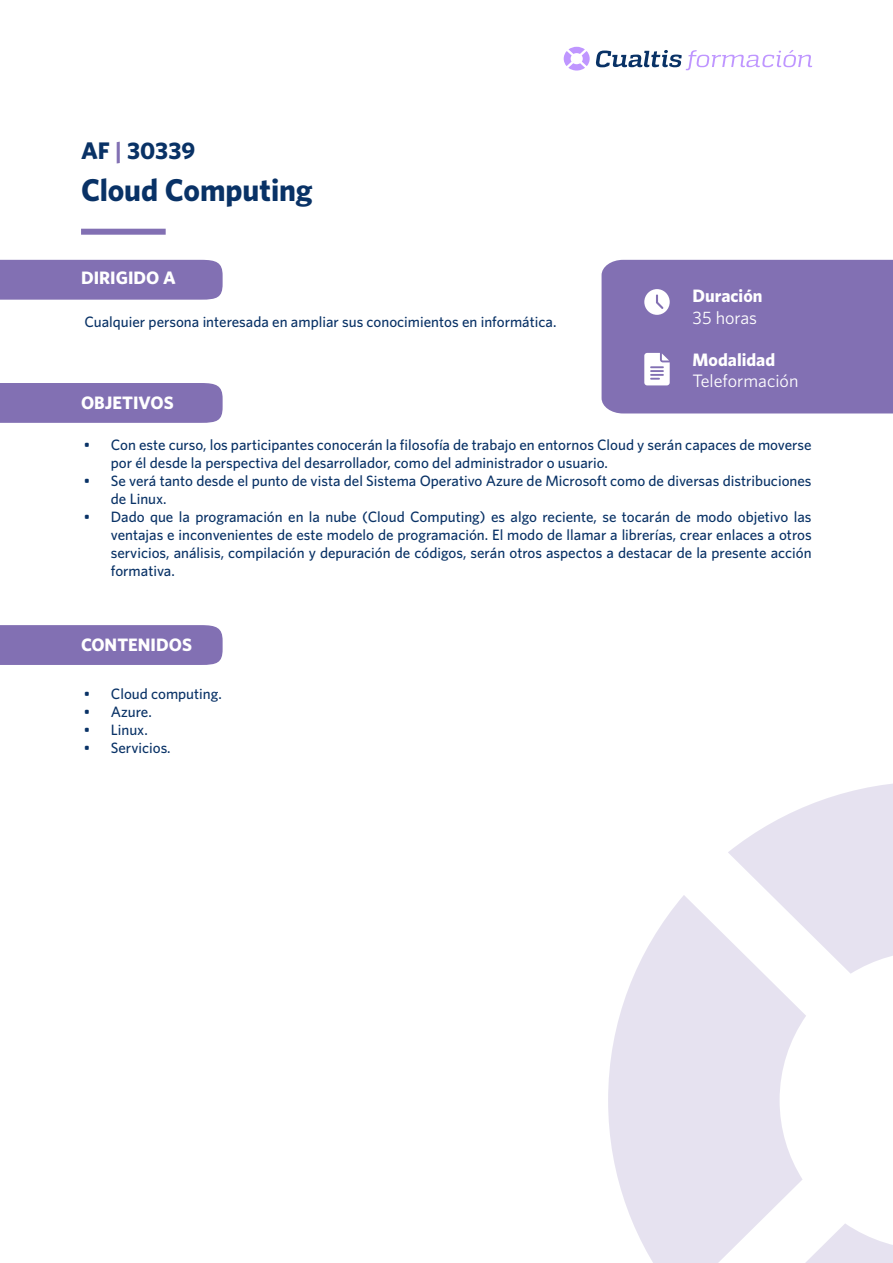
<style>
.page{position:relative;width:893px;height:1263px;background:#fff}
.page>*{position:absolute;margin:0;border:0;box-sizing:border-box;transform-origin:0 0}
.t1{font:700 31.5px "Whitney";letter-spacing:-.005em;color:#093266}
.t2{font:700 24px "Whitney";color:#093266}
.t3{font:700 18px "Whitney";color:#fff}
.t4{font:18px "Whitney";color:#fff}
.t5{font:500 15px/18px "Whitney";color:#093266}
.s1{color:#8270b3}
</style>
<div class="page">
<svg style="left:728px;top:783px;width:165px;height:191px"></svg>
<svg style="left:806px;top:1224px;width:87px;height:39px"></svg>
<svg style="left:608px;top:895px;width:198px;height:368px;fill:#e6e2f0"></svg>
<div style="left:81px;top:229px;width:85px;height:6px;background:#8270b3"></div>
<div style="left:0;top:260px;width:223px;height:40px;background:#8270b3"></div>
<div style="left:0;top:383px;width:223px;height:40px;background:#8270b3"></div>
<div style="left:0;top:625px;width:223px;height:40px;background:#8270b3"></div>
<div style="left:602px;top:260px;width:291px;height:153px;background:#8270b3"></div>
<svg style="left:564px;top:47px;width:248px;height:24px"></svg>
<h2 class="t2" style="left:81px;top:136px;width:116px">AF <span class="s1">|</span> 30339</h2>
<h1 class="t1" style="left:81px;top:171px;width:233px">Cloud Computing</h1>
<p class="t3" style="left:81px;top:267px;width:96px">DIRIGIDO A</p>
<p class="t5" style="left:84px;top:312px;width:474px">Cualquier persona interesada en ampliar sus conocimientos en informática.</p>
<p class="t3" style="left:81px;top:391px;width:94px">OBJETIVOS</p>
<p class="t3" style="left:693px;top:285px;width:71px">Duración</p>
<p class="t4" style="left:693px;top:307px;width:66px">35 horas</p>
<p class="t3" style="left:693px;top:349px;width:84px">Modalidad</p>
<p class="t4" style="left:693px;top:371px;width:107px">Teleformación</p>
<p class="t5" style="left:111px;top:435px;width:702px;text-indent:-27px">• Con este curso, los participantes conocerán la filosofía de trabajo en entornos Cloud y serán capaces de moverse por él desde la perspectiva del desarrollador, como del administrador o usuario.</p>
<p class="t5" style="left:111px;top:471px;width:702px;text-indent:-27px">• Se verá tanto desde el punto de vista del Sistema Operativo Azure de Microsoft como de diversas distribuciones de Linux.</p>
<p class="t5" style="left:111px;top:507px;width:702px;text-align:justify;text-indent:-27px">• Dado que la programación en la nube (Cloud Computing) es algo reciente, se tocarán de modo objetivo las ventajas e inconvenientes de este modelo de programación. El modo de llamar a librerías, crear enlaces a otros servicios, análisis, compilación y depuración de códigos, serán otros aspectos a destacar de la presente acción formativa.</p>
<p class="t3" style="left:81px;top:634px;width:112px">CONTENIDOS</p>
<p class="t5" style="left:84px;top:684px;width:139px">• Cloud computing.</p>
<p class="t5" style="left:84px;top:702px;width:69px">• Azure.</p>
<p class="t5" style="left:84px;top:720px;width:65px">• Linux.</p>
<p class="t5" style="left:84px;top:738px;width:88px">• Servicios.</p>
</div>
